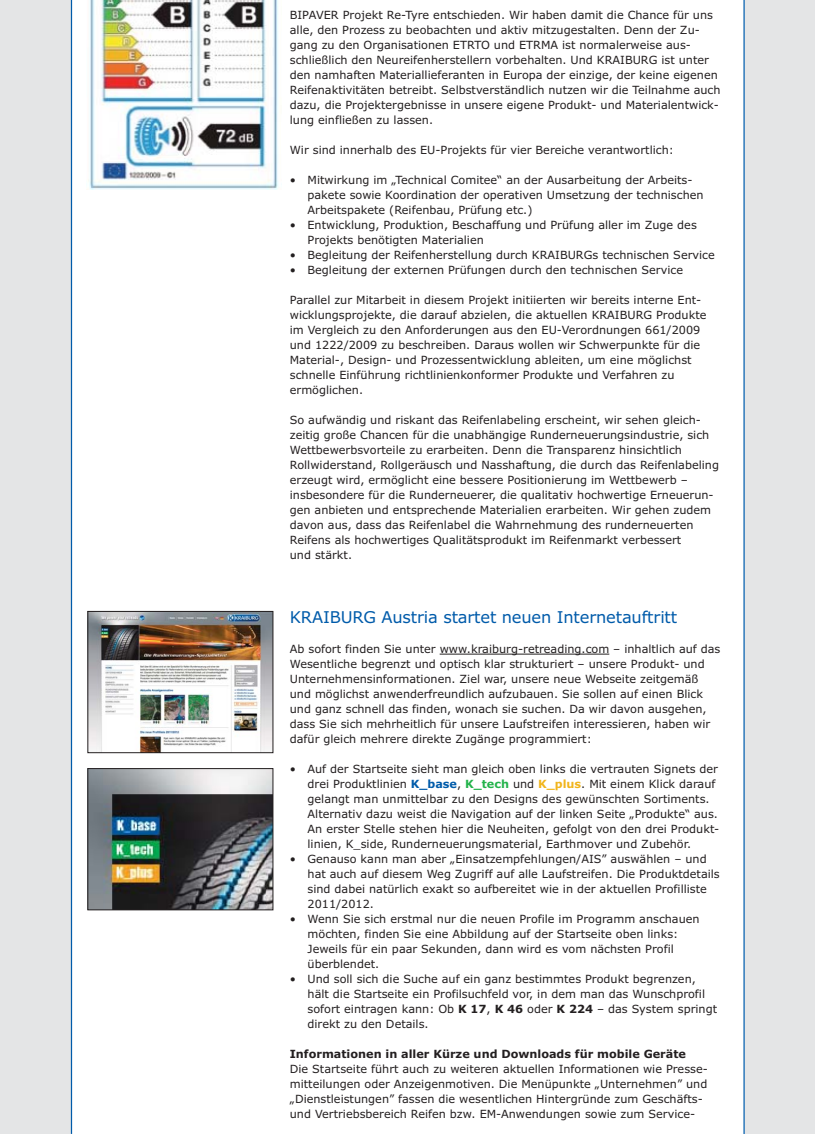
<style>
.page{position:relative;width:815px;height:1134px;background:#fff}
.page>*{position:absolute;margin:0;border:0;box-sizing:border-box;transform-origin:0 0}
.t1{font:16.25px "Verdana";letter-spacing:-.01em;color:#005baa}
.t2{font:11.25px/15px "Verdana";color:#231f20}
.t3{font:700 11.25px "Verdana";color:#231f20}
.s1{font-weight:700;color:#005baa}
.s2{font-weight:700;color:#23b34b}
.s3{font-weight:700;color:#f1b51c}
.s4{font-weight:700}
</style>
<div class="page">
<div style="left:0;top:0;width:815px;height:1133px;background:#e4e5e6"></div>
<div style="left:71px;top:0;width:673px;height:1134px;background:#fff"></div>
<img style="left:90px;top:613px;width:181px;height:138px">
<div style="left:88px;top:611px;width:185px;height:142px;border:1px solid #231f20"></div>
<img style="left:90px;top:770px;width:181px;height:138px">
<div style="left:88px;top:768px;width:185px;height:142px;border:1px solid #231f20"></div>
<hr style="left:71px;top:0;width:1px;height:1134px;background:#005baa">
<hr style="left:743px;top:0;width:2px;height:1134px;background:#005baa">
<hr style="left:440px;top:654px;width:169px;height:1px;background:#231f20">
<img style="left:87px;top:0;width:192px;height:190px">
<p class="t2" style="left:290px;top:9px;width:432px">BIPAVER Projekt Re-Tyre entschieden. Wir haben damit die Chance für uns alle, den Prozess zu beobachten und aktiv mitzugestalten. Denn der Zu&shy;gang zu den Organisationen ETRTO und ETRMA ist normalerweise aus&shy;schließlich den Neureifenherstellern vorbehalten. Und KRAIBURG ist unter den namhaften Materiallieferanten in Europa der einzige, der keine eigenen Reifenaktivitäten betreibt. Selbstverständlich nutzen wir die Teilnahme auch dazu, die Projektergebnisse in unsere eigene Produkt- und Materialentwick&shy;lung einfließen zu lassen.</p>
<p class="t2" style="left:290px;top:144px;width:386px">Wir sind innerhalb des EU-Projekts für vier Bereiche verantwortlich:</p>
<p class="t2" style="left:308px;top:174px;width:398px;text-indent:-18px">• Mitwirkung im „Technical Comitee“ an der Ausarbeitung der Arbeits&shy;pakete sowie Koordination der operativen Umsetzung der technischen<br>Arbeitspakete (Reifenbau, Prüfung etc.)</p>
<p class="t2" style="left:308px;top:219px;width:391px;text-indent:-18px">• Entwicklung, Produktion, Beschaffung und Prüfung aller im Zuge des<br>Projekts benötigten Materialien</p>
<p class="t2" style="left:290px;top:249px;width:426px">• Begleitung der Reifenherstellung durch KRAIBURGs technischen Service</p>
<p class="t2" style="left:290px;top:264px;width:395px">• Begleitung der externen Prüfungen durch den technischen Service</p>
<p class="t2" style="left:290px;top:294px;width:418px">Parallel zur Mitarbeit in diesem Projekt initiierten wir bereits interne Ent&shy;wicklungsprojekte, die darauf abzielen, die aktuellen KRAIBURG Produkte im Vergleich zu den Anforderungen aus den EU-Verordnungen 661/2009 und 1222/2009 zu beschreiben. Daraus wollen wir Schwerpunkte für die Material-, Design- und Prozessentwicklung ableiten, um eine möglichst schnelle Einführung richtlinienkonformer Produkte und Verfahren zu ermöglichen.</p>
<p class="t2" style="left:290px;top:414px;width:431px">So aufwändig und riskant das Reifenlabeling erscheint, wir sehen gleich&shy;zeitig große Chancen für die unabhängige Runderneuerungsindustrie, sich Wettbewerbsvorteile zu erarbeiten. Denn die Transparenz hinsichtlich Rollwiderstand, Rollgeräusch und Nasshaftung, die durch das Reifenlabeling erzeugt wird, ermöglicht eine bessere Positionierung im Wettbewerb – insbesondere für die Runderneuerer, die qualitativ hochwertige Erneuerun&shy;gen anbieten und entsprechende Materialien erarbeiten. Wir gehen zudem davon aus, dass das Reifenlabel die Wahrnehmung des runderneuerten Reifens als hochwertiges Qualitätsprodukt im Reifenmarkt verbessert<br>und stärkt.</p>
<h1 class="t1" style="left:290px;top:611px;width:389px">KRAIBURG Austria startet neuen Internetauftritt</h1>
<p class="t2" style="left:290px;top:642px;width:432px">Ab sofort finden Sie unter www.kraiburg-retreading.com – inhaltlich auf das Wesentliche begrenzt und optisch klar strukturiert – unsere Produkt- und Unternehmensinformationen. Ziel war, unsere neue Webseite zeitgemäß und möglichst anwenderfreundlich aufzubauen. Sie sollen auf einen Blick und ganz schnell das finden, wonach sie suchen. Da wir davon ausgehen, dass Sie sich mehrheitlich für unsere Laufstreifen interessieren, haben wir dafür gleich mehrere direkte Zugänge programmiert:</p>
<p class="t2" style="left:308px;top:762px;width:413px;text-indent:-18px">• Auf der Startseite sieht man gleich oben links die vertrauten Signets der drei Produktlinien <span class="s1">K_base</span>, <span class="s2">K_tech</span> und <span class="s3">K_plus</span>. Mit einem Klick darauf gelangt man unmittelbar zu den Designs des gewünschten Sortiments.<br>Alternativ dazu weist die Navigation auf der linken Seite „Produkte“ aus.<br>An erster Stelle stehen hier die Neuheiten, gefolgt von den drei Produkt&shy;linien, K_side, Runderneuerungsmaterial, Earthmover und Zubehör.</p>
<p class="t2" style="left:308px;top:852px;width:414px;text-indent:-18px">• Genauso kann man aber „Einsatzempfehlungen/AIS” auswählen – und hat auch auf diesem Weg Zugriff auf alle Laufstreifen. Die Produktdetails sind dabei natürlich exakt so aufbereitet wie in der aktuellen Profilliste 2011/2012.</p>
<p class="t2" style="left:308px;top:912px;width:394px;text-indent:-18px">• Wenn Sie sich erstmal nur die neuen Profile im Programm anschauen möchten, finden Sie eine Abbildung auf der Startseite oben links:<br>Jeweils für ein paar Sekunden, dann wird es vom nächsten Profil überblendet.</p>
<p class="t2" style="left:308px;top:972px;width:411px;text-indent:-18px">• Und soll sich die Suche auf ein ganz bestimmtes Produkt begrenzen, hält die Startseite ein Profilsuchfeld vor, in dem man das Wunschprofil sofort eintragen kann: Ob <span class="s4">K 17</span>, <span class="s4">K 46</span> oder <span class="s4">K 224</span> – das System springt direkt zu den Details.</p>
<p class="t3" style="left:290px;top:1048px;width:398px">Informationen in aller Kürze und Downloads für mobile Geräte</p>
<p class="t2" style="left:290px;top:1062px;width:420px">Die Startseite führt auch zu weiteren aktuellen Informationen wie Presse&shy;mitteilungen oder Anzeigenmotiven. Die Menüpunkte „Unternehmen” und „Dienstleistungen” fassen die wesentlichen Hintergründe zum Geschäfts&shy;und Vertriebsbereich Reifen bzw. EM-Anwendungen sowie zum Service-</p>
</div>
